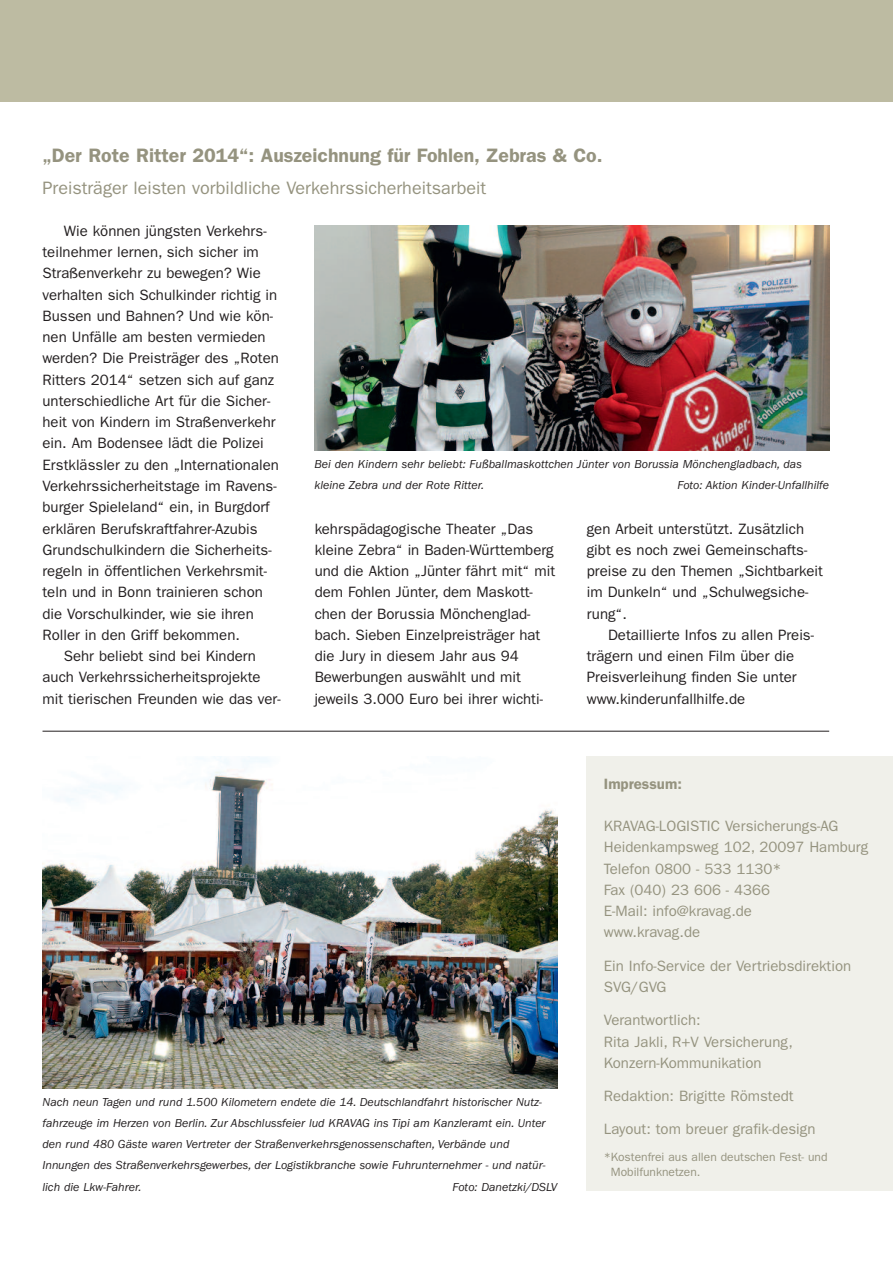
<style>
.page{position:relative;width:893px;height:1263px;background:#fff}
.page>*{position:absolute;margin:0;border:0;box-sizing:border-box;transform-origin:0 0}
.t1{font:600 19.5px "Franklin Gothic LT";color:#95937f}
.t2{font:18px "Franklin Gothic LT";color:#95937f}
.t3{font:15px/21.3px "Franklin Gothic LT";color:#231f20}
.t4{font:15px/21.3px "Franklin Gothic LT";color:#95937f}
.t5{font:600 15px "Franklin Gothic LT";color:#95937f}
.t6{font:italic 12px/21.3px "Franklin Gothic LT";color:#231f20}
.t7{font:12px/15px "Franklin Gothic LT";color:#95937f}
</style>
<div class="page">
<div style="left:587px;top:757px;width:306px;height:434px;background:#f0f0ea"></div>
<hr style="left:43px;top:731px;width:786px;height:1px;background:#231f20">
<img style="left:43px;top:757px;width:514px;height:332px">
<img style="left:315px;top:225px;width:514px;height:226px">
<div style="left:0;top:0;width:893px;height:102px;background:#bdbba2"></div>
<h1 class="t1" style="left:43px;top:149px;width:562px">„Der Rote Ritter 2014“: Auszeichnung für Fohlen, Zebras &amp; Co.</h1>
<p class="t2" style="left:43px;top:182px;width:445px">Preisträger leisten vorbildliche Verkehrssicherheitsarbeit</p>
<p class="t3" style="left:64px;top:221px;width:204px">Wie können jüngsten Verkehrs-</p>
<p class="t3" style="left:43px;top:243px;width:218px">teilnehmer lernen, sich sicher im</p>
<p class="t3" style="left:43px;top:264px;width:220px">Straßenverkehr zu bewegen? Wie</p>
<p class="t3" style="left:43px;top:285px;width:236px">verhalten sich Schulkinder richtig in</p>
<p class="t3" style="left:43px;top:306px;width:232px">Bussen und Bahnen? Und wie kön-</p>
<p class="t3" style="left:43px;top:328px;width:225px">nen Unfälle am besten vermieden</p>
<p class="t3" style="left:43px;top:349px;width:238px">werden? Die Preisträger des „Roten</p>
<p class="t3" style="left:43px;top:370px;width:233px">Ritters 2014“ setzen sich auf ganz</p>
<p class="t3" style="left:43px;top:391px;width:229px">unterschiedliche Art für die Sicher-</p>
<p class="t3" style="left:43px;top:413px;width:235px">heit von Kindern im Straßenverkehr</p>
<p class="t3" style="left:43px;top:434px;width:223px">ein. Am Bodensee lädt die Polizei</p>
<p class="t3" style="left:43px;top:455px;width:238px">Erstklässler zu den „Internationalen</p>
<p class="t3" style="left:43px;top:476px;width:236px">Verkehrssicherheitstage im Ravens-</p>
<p class="t3" style="left:43px;top:498px;width:229px">burger Spieleland“ ein, in Burgdorf</p>
<p class="t3" style="left:43px;top:519px;width:216px">erklären Berufskraftfahrer-Azubis</p>
<p class="t3" style="left:43px;top:540px;width:231px">Grundschulkindern die Sicherheits-</p>
<p class="t3" style="left:43px;top:561px;width:226px">regeln in öffentlichen Verkehrsmit-</p>
<p class="t3" style="left:43px;top:583px;width:222px">teln und in Bonn trainieren schon</p>
<p class="t3" style="left:43px;top:604px;width:213px">die Vorschulkinder, wie sie ihren</p>
<p class="t3" style="left:43px;top:625px;width:199px">Roller in den Griff bekommen.</p>
<p class="t3" style="left:64px;top:646px;width:194px">Sehr beliebt sind bei Kindern</p>
<p class="t3" style="left:43px;top:668px;width:220px">auch Verkehrssicherheitsprojekte</p>
<p class="t3" style="left:43px;top:689px;width:240px">mit tierischen Freunden wie das ver-</p>
<p class="t6" style="left:315px;top:454px;width:489px">Bei den Kindern sehr beliebt: Fußballmaskottchen Jünter von Borussia Mönchengladbach, das kleine Zebra und der Rote Ritter.</p>
<p class="t6" style="left:678px;top:475px;width:153px">Foto: Aktion Kinder-Unfallhilfe</p>
<p class="t3" style="left:587px;top:519px;width:238px">gen Arbeit unterstützt. Zusätzlich gibt es noch zwei Gemeinschafts&shy;preise zu den Themen „Sichtbarkeit im Dunkeln“ und „Schulwegsiche&shy;rung“.</p>
<p class="t3" style="left:587px;top:625px;width:229px;text-indent:21px">Detaillierte Infos zu allen Preis&shy;trägern und einen Film über die<br>Preisverleihung finden Sie unter www.kinderunfallhilfe.de</p>
<p class="t3" style="left:315px;top:519px;width:242px">kehrspädagogische Theater „Das kleine Zebra“ in Baden-Württemberg und die Aktion „Jünter fährt mit“ mit dem Fohlen Jünter, dem Maskott&shy;chen der Borussia Mönchenglad&shy;bach. Sieben Einzelpreisträger hat die Jury in diesem Jahr aus 94<br>Bewerbungen auswählt und mit jeweils 3.000 Euro bei ihrer wichti-</p>
<p class="t6" style="left:42px;top:1092px;width:505px">Nach neun Tagen und rund 1.500 Kilometern endete die 14. Deutschlandfahrt historischer Nutz&shy;fahrzeuge im Herzen von Berlin. Zur Abschlussfeier lud KRAVAG ins Tipi am Kanzleramt ein. Unter den rund 480 Gäste waren Vertreter der Straßenverkehrsgenossenschaften, Verbände und Innungen des Straßenverkehrsgewerbes, der Logistikbranche sowie Fuhrunternehmer - und natür&shy;lich die Lkw-Fahrer.</p>
<p class="t6" style="left:453px;top:1177px;width:106px">Foto: Danetzki/DSLV</p>
<p class="t5" style="left:604px;top:778px;width:80px">Impressum:</p>
<p class="t4" style="left:604px;top:817px;width:266px">KRAVAG-LOGISTIC Versicherungs-AG<br>Heidenkampsweg 102, 20097 Hamburg<br>Telefon 0800 - 533 1130*<br>Fax (040) 23 606 - 4366<br>E-Mail: info@kravag.de<br>www.kravag.de</p>
<p class="t4" style="left:604px;top:956px;width:249px">Ein Info-Service der Vertriebsdirektion<br>SVG/GVG</p>
<p class="t4" style="left:604px;top:1011px;width:191px">Verantwortlich:<br>Rita Jakli, R+V Versicherung,<br>Konzern-Kommunikation</p>
<p class="t4" style="left:604px;top:1086px;width:191px">Redaktion: Brigitte Römstedt</p>
<p class="t4" style="left:604px;top:1120px;width:213px">Layout: tom breuer grafik-design</p>
<p class="t7" style="left:611px;top:1151px;width:218px;text-indent:-7px">*Kostenfrei aus allen deutschen Fest- und<br>Mobilfunknetzen.</p>
</div>
